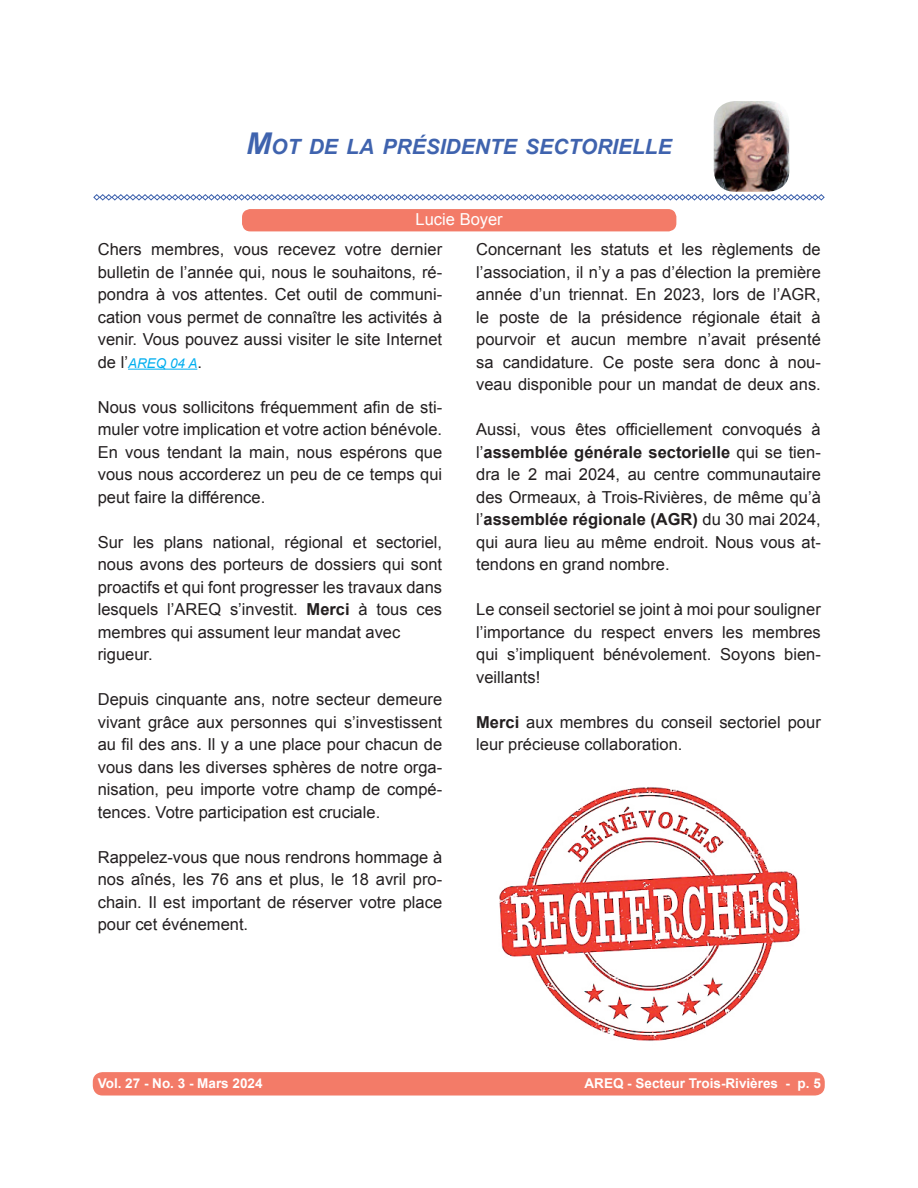
<style>
.page{position:relative;width:918px;height:1188px;background:#fff}
.page>*{position:absolute;margin:0;border:0;box-sizing:border-box;transform-origin:0 0}
.t1{font:italic 700 21px "Arial";color:#3f63ae}
.t2{font:16.5px/22.5px "Arial";color:#231f20;text-align:justify}
.t3{font:16.5px "Arial";color:#fff}
.t4{font:700 13.5px "Arial";color:#fff}
.t5{font:italic 13.5px "Arial";color:#00aeef}
.s1{font-size:30px}
.s2{font-style:normal;font-size:16.5px;color:#231f20}
.s3{font-weight:700}
</style>
<div class="page">
<div style="left:94px;top:1073px;width:730px;height:22px;background:#f37b68;border-radius:9px"></div>
<div style="left:93px;top:1072px;width:732px;height:24px;border:2px solid #f37b68;border-radius:9px"></div>
<svg style="left:93px;top:194px;width:732px;height:7px"></svg>
<div style="left:243px;top:210px;width:433px;height:21px;background:#f37b68;border-radius:8px"></div>
<div style="left:242px;top:209px;width:434px;height:22px;border:2px solid #f37b68;border-radius:8px"></div>
<img style="left:714px;top:101px;width:75px;height:91px">
<hr style="left:128px;top:369px;width:69px;height:1px;background:#00aeef">
<img style="left:499px;top:787px;width:301px;height:254px">
<p class="t1" style="left:246px;top:133px;width:427px"><span class="s1">M</span>OT DE LA PRÉSIDENTE SECTORIELLE</p>
<p class="t3" style="left:416px;top:209px;width:89px">Lucie Boyer</p>
<p class="t2" style="left:98px;top:238px;width:346px">Chers membres, vous recevez votre dernier bulletin de l’année qui, nous le souhaitons, ré&shy;pondra à vos attentes. Cet outil de communi&shy;cation vous permet de connaître les activités à venir. Vous pouvez aussi visiter le site Internet</p>
<p class="t5" style="left:98px;top:354px;width:106px"><span class="s2">de l’</span>AREQ 04 A<span class="s2">.</span></p>
<p class="t2" style="left:98px;top:396px;width:346px">Nous vous sollicitons fréquemment afin de sti&shy;muler votre implication et votre action bénévole.<br>En vous tendant la main, nous espérons que vous nous accorderez un peu de ce temps qui peut faire la différence.</p>
<p class="t2" style="left:98px;top:531px;width:346px;text-align:left">Sur les plans national, régional et sectoriel, nous avons des porteurs de dossiers qui sont proactifs et qui font progresser les travaux dans lesquels l’AREQ s’investit. <span class="s3">Merci</span> à tous ces membres qui assument leur mandat avec rigueur.</p>
<p class="t2" style="left:98px;top:688px;width:346px">Depuis cinquante ans, notre secteur demeure vivant grâce aux personnes qui s’investissent au fil des ans. Il y a une place pour chacun de vous dans les diverses sphères de notre orga&shy;nisation, peu importe votre champ de compé&shy;tences. Votre participation est cruciale.</p>
<p class="t2" style="left:98px;top:846px;width:346px">Rappelez-vous que nous rendrons hommage à nos aînés, les 76 ans et plus, le 18 avril pro&shy;chain. Il est important de réserver votre place pour cet événement.</p>
<p class="t2" style="left:476px;top:238px;width:346px">Concernant les statuts et les règlements de l’association, il n’y a pas d’élection la première année d’un triennat. En 2023, lors de l’AGR, le poste de la présidence régionale était à pourvoir et aucun membre n’avait présenté sa candidature. Ce poste sera donc à nou&shy;veau disponible pour un mandat de deux ans.</p>
<p class="t2" style="left:476px;top:418px;width:346px">Aussi, vous êtes officiellement convoqués à l’<span class="s3">assemblée générale sectorielle</span> qui se tien&shy;dra le 2 mai 2024, au centre communautaire des Ormeaux, à Trois-Rivières, de même qu’à l’<span class="s3">assemblée régionale (AGR)</span> du 30 mai 2024, qui aura lieu au même endroit. Nous vous at&shy;tendons en grand nombre.</p>
<p class="t2" style="left:476px;top:599px;width:346px">Le conseil sectoriel se joint à moi pour souligner l’importance du respect envers les membres qui s’impliquent bénévolement. Soyons bien&shy;veillants!</p>
<p class="t2" style="left:476px;top:711px;width:346px"><span class="s3">Merci</span> aux membres du conseil sectoriel pour leur précieuse collaboration.</p>
<p class="t4" style="left:98px;top:1074px;width:166px">Vol. 27 - No. 3 - Mars 2024</p>
<p class="t4" style="left:585px;top:1074px;width:238px">AREQ - Secteur Trois-Rivières - p. 5</p>
</div>
